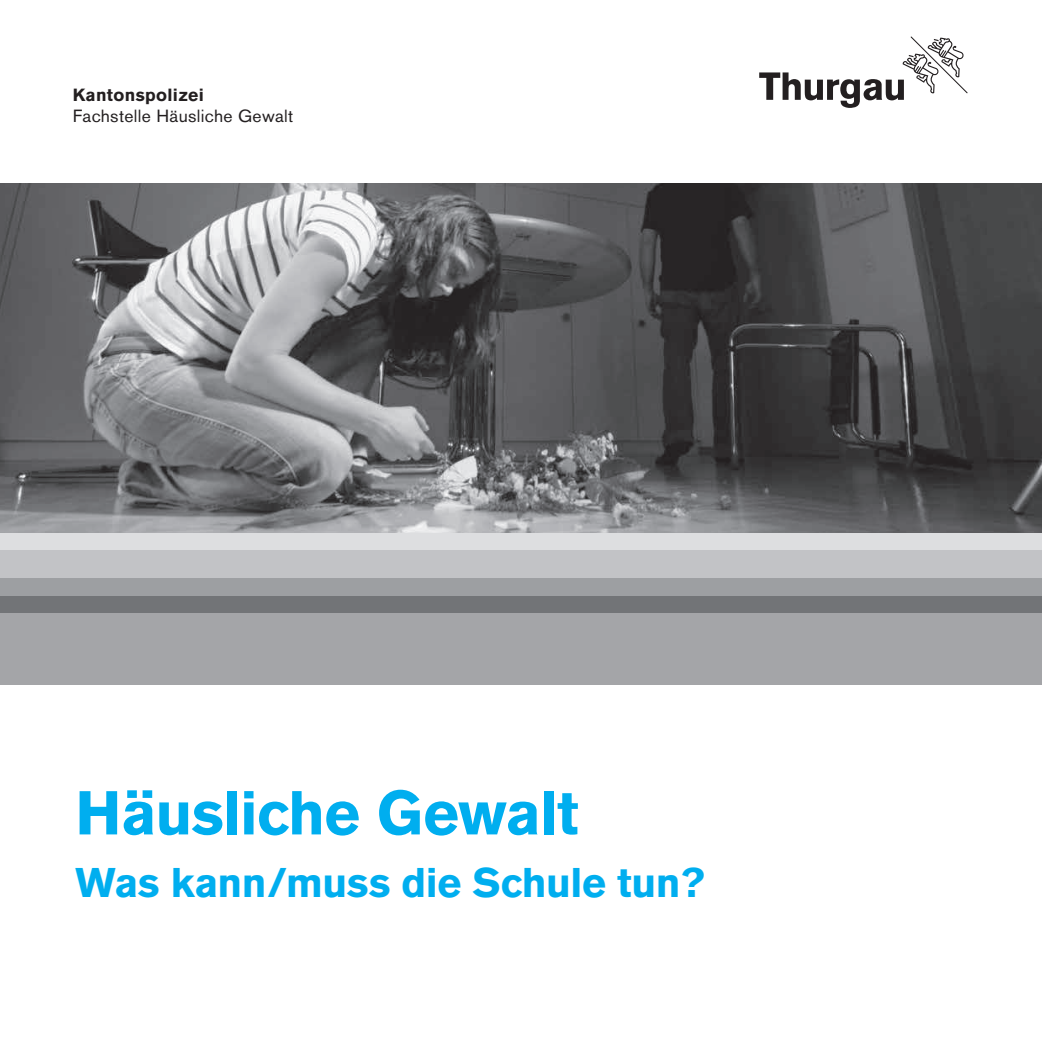
<style>
.page{position:relative;width:1042px;height:1042px;background:#fff}
.page>*{position:absolute;margin:0;border:0;box-sizing:border-box;transform-origin:0 0}
.t1{font:700 61.25px "Akzidenz Grotesk BE";letter-spacing:-.01em;color:#00aeef}
.t2{font:700 41.12px "Akzidenz Grotesk BE";letter-spacing:-.01em;color:#00aeef}
.t3{font:17.5px "Akzidenz Grotesk BE";letter-spacing:.02em;color:#231f20}
.t4{font:700 17.5px "Akzidenz Grotesk BE";letter-spacing:.02em;color:#231f20}
</style>
<div class="page">
<img style="left:0;top:183px;width:1042px;height:350px">
<svg style="left:759px;top:37px;width:208px;height:71px"></svg>
<div style="left:0;top:613px;width:1042px;height:72px;background:#a4a5a8"></div>
<div style="left:0;top:533px;width:1042px;height:18px;background:#dddee0"></div>
<div style="left:0;top:595px;width:1042px;height:18px;background:#727477"></div>
<div style="left:0;top:578px;width:1042px;height:17px;background:#9d9fa2"></div>
<div style="left:0;top:551px;width:1042px;height:27px;background:#c2c3c6"></div>
<p class="t4" style="left:73px;top:84px;width:133px">Kantonspolizei</p>
<p class="t3" style="left:73px;top:105px;width:222px">Fachstelle Häusliche Gewalt</p>
<h1 class="t1" style="left:75px;top:777px;width:505px">Häusliche Gewalt</h1>
<h2 class="t2" style="left:75px;top:859px;width:631px">Was kann/muss die Schule tun?</h2>
</div>
